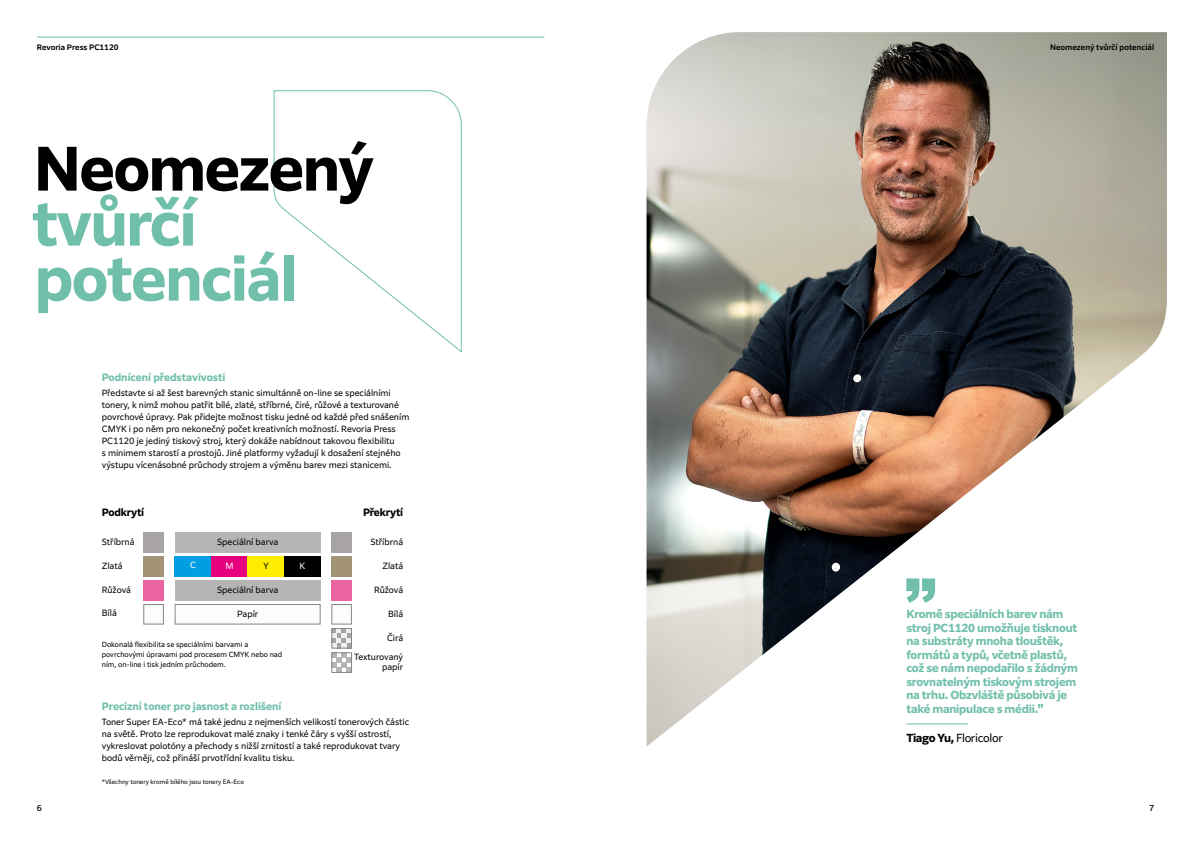
<style>
.page{position:relative;width:1191px;height:842px;background:#fff}
.page>*{position:absolute;margin:0;border:0;box-sizing:border-box;transform-origin:0 0}
.t1{font:700 59px/55px "Clarimo UDPE";letter-spacing:-.03em;color:#70bfab}
.t2{font:700 11px/13.5px "Clarimo UDPE";letter-spacing:-.02em;color:#70bfab}
.t3{font:11px "Clarimo UDPE";letter-spacing:-.03em;color:#000}
.Subhead-1_black{font:700 10px "Clarimo UDPE";letter-spacing:-.005em;color:#70bfab}
.t4{font:700 10px "Clarimo UDPE";letter-spacing:-.02em;color:#000}
.Body_copy_black_8_5{font:8.5px/12px "Clarimo UDPE";letter-spacing:-.005em;color:#000}
.Body_copy_black_8_5-2{font:8.5px "Clarimo UDPE";color:#fff}
.t5{font:500 8px "Clarimo UDPE";color:#000}
.t6{font:600 7.5px "Clarimo UDPE";color:#000}
.Body_copy_black_8_5-3{font:7px/10px "Clarimo UDPE";letter-spacing:-.005em;color:#000}
.Subhead-1_green{font:6px "Clarimo UDPE";letter-spacing:-.005em;color:#000}
.s1{color:#000}
.s2{font-weight:700}
</style>
<div class="page">
<svg style="left:273px;top:90px;width:189px;height:263px"></svg>
<div style="left:331px;top:580px;width:21px;height:20px;background:#eb63a1"></div>
<div style="left:143px;top:580px;width:21px;height:20px;background:#eb63a1"></div>
<div style="left:175px;top:580px;width:145px;height:20px;background:#b7b4b4"></div>
<div style="left:331px;top:532px;width:21px;height:20px;background:#a8a4a3"></div>
<div style="left:143px;top:532px;width:21px;height:20px;background:#a8a4a3"></div>
<div style="left:175px;top:532px;width:145px;height:20px;background:#b7b4b4"></div>
<div style="left:331px;top:604px;width:21px;height:20px;background:#fbfcfc;border:1px solid #898684"></div>
<div style="left:143px;top:604px;width:21px;height:20px;background:#fbfcfc;border:1px solid #898684"></div>
<div style="left:175px;top:604px;width:145px;height:20px;background:#fbfcfc;border:1px solid #898684"></div>
<div style="left:331px;top:556px;width:21px;height:20px;background:#a39475"></div>
<div style="left:143px;top:556px;width:21px;height:20px;background:#a39475"></div>
<div style="left:175px;top:556px;width:36px;height:20px;background:#009fe3"></div>
<div style="left:211px;top:556px;width:37px;height:20px;background:#e6007d"></div>
<div style="left:248px;top:556px;width:36px;height:20px;background:#ffed00"></div>
<div style="left:284px;top:556px;width:37px;height:20px;background:#000"></div>
<img style="left:646px;top:32px;width:521px;height:714px">
<svg style="left:1038px;top:704px;width:5px;height:4px"></svg>
<svg style="left:906px;top:578px;width:29px;height:25px"></svg>
<hr style="left:906px;top:723px;width:62px;height:1px;background:#70bfab">
<hr style="left:37px;top:37px;width:507px;height:1px;background:#70bfab">
<svg style="left:331px;top:628px;width:21px;height:43px"></svg>
<div style="left:331px;top:652px;width:21px;height:21px;border:1px solid #898684"></div>
<p class="t6" style="left:37px;top:41px;width:83px">Revoria Press PC1120</p>
<p class="t1" style="left:32px;top:137px;width:343px"><span class="s1">Neomezený </span>tvůrčí potenciál</p>
<p class="Subhead-1_black" style="left:102px;top:369px;width:125px">Podnícení představivosti</p>
<p class="Body_copy_black_8_5" style="left:102px;top:386px;width:309px">Představte si až šest barevných stanic simultánně on-line se speciálními tonery, k nimž mohou patřit bílé, zlaté, stříbrné, čiré, růžové a texturované povrchové úpravy. Pak přidejte možnost tisku jedné od každé před snášením CMYK i po něm pro nekonečný počet kreativních možností. Revoria Press PC1120 je jediný tiskový stroj, který dokáže nabídnout takovou flexibilitu<br>s minimem starostí a prostojů. Jiné platformy vyžadují k dosažení stejného výstupu vícenásobné průchody strojem a výměnu barev mezi stanicemi.</p>
<p class="t4" style="left:102px;top:504px;width:44px">Podkrytí</p>
<p class="t4" style="left:363px;top:504px;width:42px">Překrytí</p>
<p class="Body_copy_black_8_5" style="left:102px;top:535px;width:34px">Stříbrná</p>
<p class="Body_copy_black_8_5" style="left:217px;top:535px;width:63px">Speciální barva</p>
<p class="Body_copy_black_8_5" style="left:217px;top:583px;width:63px">Speciální barva</p>
<p class="Body_copy_black_8_5" style="left:237px;top:607px;width:23px">Papír</p>
<p class="Body_copy_black_8_5" style="left:370px;top:535px;width:34px">Stříbrná</p>
<p class="Body_copy_black_8_5" style="left:102px;top:559px;width:22px">Zlatá</p>
<p class="Body_copy_black_8_5-2" style="left:190px;top:559px;width:7px">C</p>
<p class="Body_copy_black_8_5-2" style="left:225px;top:559px;width:10px">M</p>
<p class="Body_copy_black_8_5" style="left:263px;top:559px;width:7px">Y</p>
<p class="Body_copy_black_8_5-2" style="left:299px;top:559px;width:7px">K</p>
<p class="Body_copy_black_8_5" style="left:382px;top:559px;width:22px">Zlatá</p>
<p class="Body_copy_black_8_5" style="left:102px;top:583px;width:31px">Růžová</p>
<p class="Body_copy_black_8_5" style="left:374px;top:583px;width:31px">Růžová</p>
<p class="Body_copy_black_8_5" style="left:102px;top:606px;width:17px">Bílá</p>
<p class="Body_copy_black_8_5" style="left:388px;top:607px;width:17px">Bílá</p>
<p class="Body_copy_black_8_5" style="left:387px;top:631px;width:18px">Čirá</p>
<p class="Body_copy_black_8_5" style="left:354px;top:651px;width:51px;line-height:10px;text-align:right">Texturovaný papír</p>
<p class="Body_copy_black_8_5-3" style="left:102px;top:639px;width:182px">Dokonalá flexibilita se speciálními barvami a povrchovými úpravami pod procesem CMYK nebo nad ním, on-line i tisk jedním průchodem.</p>
<p class="Subhead-1_black" style="left:102px;top:698px;width:181px">Precizní toner pro jasnost a rozlišení</p>
<p class="Body_copy_black_8_5" style="left:102px;top:715px;width:309px">Toner Super EA-Eco* má také jednu z nejmenších velikostí tonerových částic na světě. Proto lze reprodukovat malé znaky i tenké čáry s vyšší ostrostí, vykreslovat polotóny a přechody s nižší zrnitostí a také reprodukovat tvary bodů věrněji, což přináší prvotřídní kvalitu tisku.</p>
<p class="Subhead-1_green" style="left:102px;top:777px;width:144px">*Všechny tonery kromě bílého jsou tonery EA-Eco</p>
<p class="t6" style="left:1050px;top:41px;width:105px">Neomezený tvůrčí potenciál</p>
<p class="t2" style="left:906px;top:607px;width:173px">Kromě speciálních barev nám stroj PC1120 umožňuje tisknout na substráty mnoha tlouštěk, formátů a typů, včetně plastů, což se nám nepodařilo s žádným srovnatelným tiskovým strojem na trhu. Obzvláště působivá je také manipulace s médii.</p>
<p class="t3" style="left:906px;top:729px;width:98px"><span class="s2">Tiago Yu,</span> Floricolor</p>
<p class="t5" style="left:37px;top:802px;width:7px">6</p>
<p class="t5" style="left:1149px;top:802px;width:7px">7</p>
</div>
